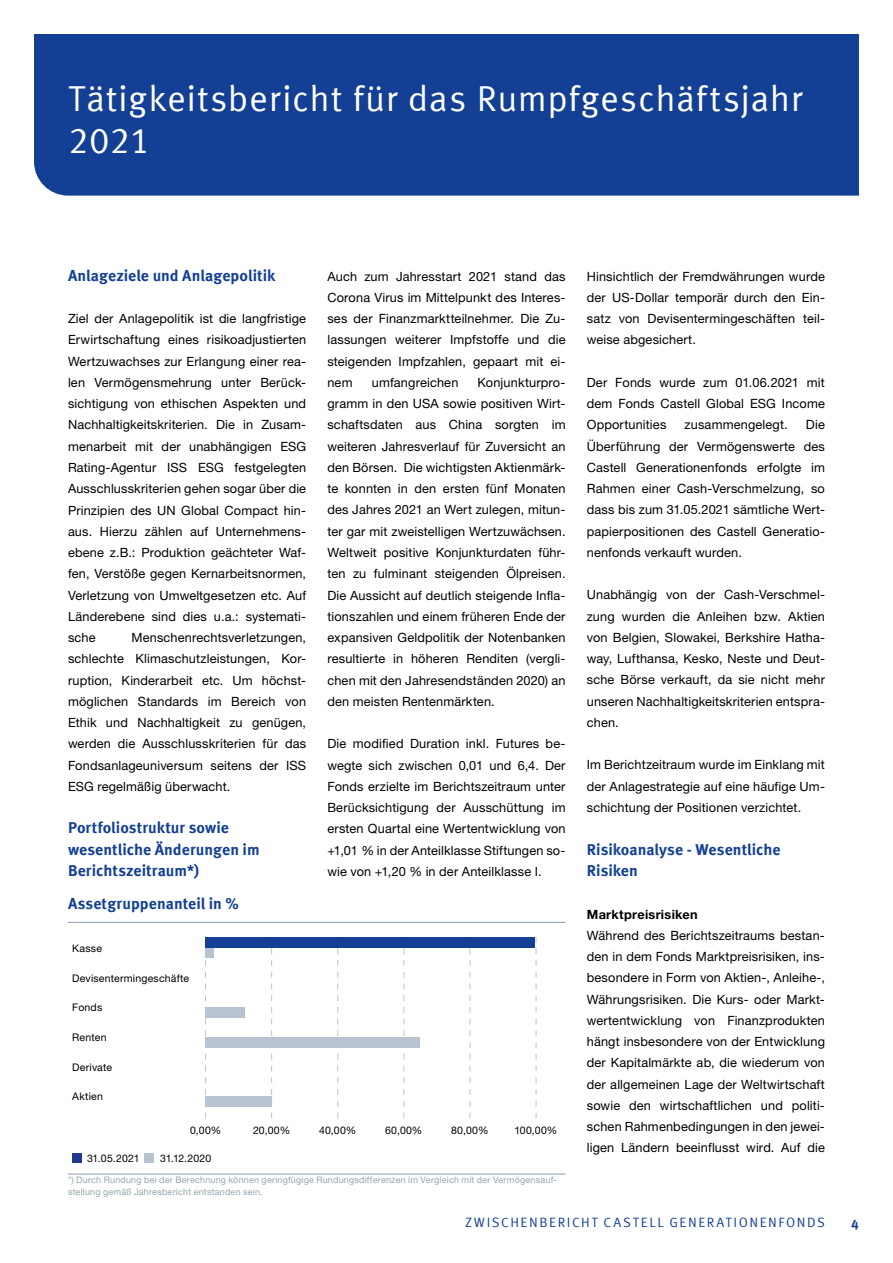
<style>
.page{position:relative;width:893px;height:1263px;background:#fff}
.page>*{position:absolute;margin:0;border:0;box-sizing:border-box;transform-origin:0 0}
.t1{font:36px/42.5px "Meta Offc Pro Norm";letter-spacing:.015em;color:#fff}
.t2{font:700 15.75px/21.3px "Meta Offc Pro";color:#134094}
.t3{font:13.5px "Meta Offc Pro Norm";letter-spacing:.115em;color:#134094}
.t4{font:700 13.5px "Meta Offc Pro";color:#134094}
.t5{font:12.75px/21.3px "Helvetica Neue LTW1 G";letter-spacing:.01em;color:#000;text-align:justify}
.t6{font:700 12.75px "Helvetica Neue LTW1 G";letter-spacing:.02em;color:#000}
.t7{font:10.5px "Helvetica Neue LTW1 G";letter-spacing:.02em;color:#000}
.t8{font:9px/11.7px "Helvetica Neue LTW1 G";letter-spacing:.025em;color:#94a5b0}
</style>
<div class="page">
<div style="left:34px;top:34px;width:825px;height:162px;background:#134094"></div>
<hr style="left:68px;top:922px;width:498px;height:1px;background:#8b9eb1">
<hr style="left:68px;top:1174px;width:498px;height:1px;background:#8b9eb1">
<svg style="left:205px;top:936px;width:1px;height:182px"></svg>
<svg style="left:470px;top:936px;width:1px;height:182px"></svg>
<svg style="left:403px;top:936px;width:1px;height:182px"></svg>
<svg style="left:271px;top:936px;width:1px;height:182px"></svg>
<svg style="left:337px;top:936px;width:1px;height:182px"></svg>
<div style="left:72px;top:1153px;width:10px;height:9px;background:#1e398f"></div>
<div style="left:145px;top:1153px;width:9px;height:9px;background:#b7c3d1"></div>
<svg style="left:536px;top:936px;width:1px;height:182px"></svg>
<div style="left:205px;top:947px;width:8px;height:11px;background:#b7c3d1"></div>
<div style="left:205px;top:937px;width:330px;height:10px;background:#134094"></div>
<div style="left:205px;top:1096px;width:66px;height:11px;background:#b7c3d1"></div>
<div style="left:205px;top:1037px;width:214px;height:10px;background:#b7c3d1"></div>
<div style="left:205px;top:1007px;width:40px;height:11px;background:#b7c3d1"></div>
<h1 class="t1" style="left:68px;top:75px;width:736px">Tätigkeitsbericht für das Rumpfgeschäftsjahr<br>2021</h1>
<p class="t2" style="left:68px;top:264px;width:209px">Anlageziele und Anlagepolitik</p>
<p class="t5" style="left:68px;top:308px;width:240px">Ziel der Anlagepolitik ist die langfristige Erwirtschaftung eines risikoadjustierten Wertzuwachses zur Erlangung einer rea&shy;len Vermögensmehrung unter Berück&shy;sichtigung von ethischen Aspekten und Nachhaltigkeitskriterien. Die in Zusam&shy;menarbeit mit der unabhängigen ESG Rating-Agentur ISS ESG festgelegten Ausschlusskriterien gehen sogar über die Prinzipien des UN Global Compact hin&shy;aus. Hierzu zählen auf Unternehmens&shy;ebene z.B.: Produktion geächteter Waf&shy;fen, Verstöße gegen Kernarbeitsnormen, Verletzung von Umweltgesetzen etc. Auf Länderebene sind dies u.a.: systemati&shy;sche</p>
<p class="t5" style="left:68px;top:627px;width:240px;text-indent:63px">Menschenrechtsverletzungen, schlechte Klimaschutzleistungen, Kor&shy;ruption, Kinderarbeit etc. Um höchst&shy;möglichen Standards im Bereich von Ethik und Nachhaltigkeit zu genügen, werden die Ausschlusskriterien für das Fondsanlageuniversum seitens der ISS ESG regelmäßig überwacht.</p>
<p class="t2" style="left:68px;top:816px;width:193px">Portfoliostruktur sowie wesentliche Änderungen im<br>Berichtszeitraum*)</p>
<p class="t2" style="left:68px;top:892px;width:172px">Assetgruppenanteil in %</p>
<p class="t7" style="left:72px;top:941px;width:31px">Kasse</p>
<p class="t7" style="left:72px;top:971px;width:118px">Devisentermingeschäfte</p>
<p class="t7" style="left:72px;top:1001px;width:31px">Fonds</p>
<p class="t7" style="left:72px;top:1031px;width:36px">Renten</p>
<p class="t7" style="left:72px;top:1060px;width:41px">Derivate</p>
<p class="t7" style="left:72px;top:1090px;width:32px">Aktien</p>
<p class="t5" style="left:327px;top:265px;width:240px">Auch zum Jahresstart 2021 stand das Corona Virus im Mittelpunkt des Interes&shy;ses der Finanzmarktteilnehmer. Die Zu&shy;lassungen weiterer Impfstoffe und die steigenden Impfzahlen, gepaart mit ei&shy;nem</p>
<p class="t5" style="left:372px;top:372px;width:88px">umfangreichen</p>
<p class="t5" style="left:327px;top:372px;width:240px;text-indent:150px">Konjunkturpro&shy;gramm in den USA sowie positiven Wirt&shy;schaftsdaten aus China sorgten im weiteren Jahresverlauf für Zuversicht an den Börsen. Die wichtigsten Aktienmärk&shy;te konnten in den ersten fünf Monaten des Jahres 2021 an Wert zulegen, mitun&shy;ter gar mit zweistelligen Wertzuwächsen.<br>Weltweit positive Konjunkturdaten führ&shy;ten zu fulminant steigenden Ölpreisen.<br>Die Aussicht auf deutlich steigende Infla&shy;tionszahlen und einem früheren Ende der expansiven Geldpolitik der Notenbanken resultierte in höheren Renditen (vergli&shy;chen mit den Jahresendständen 2020) an den meisten Rentenmärkten.</p>
<p class="t5" style="left:327px;top:733px;width:240px">Die modified Duration inkl. Futures be&shy;wegte sich zwischen 0,01 und 6,4. Der Fonds erzielte im Berichtszeitraum unter Berücksichtigung der Ausschüttung im ersten Quartal eine Wertentwicklung von +1,01 % in der Anteilklasse Stiftungen so&shy;wie von +1,20 % in der Anteilklasse I.</p>
<p class="t7" style="left:190px;top:1124px;width:33px">0,00%</p>
<p class="t7" style="left:87px;top:1152px;width:54px">31.05.2021</p>
<p class="t7" style="left:160px;top:1152px;width:53px">31.12.2020</p>
<p class="t7" style="left:253px;top:1124px;width:39px">20,00%</p>
<p class="t7" style="left:319px;top:1124px;width:39px">40,00%</p>
<p class="t7" style="left:385px;top:1124px;width:39px">60,00%</p>
<p class="t7" style="left:451px;top:1124px;width:39px">80,00%</p>
<p class="t7" style="left:514px;top:1124px;width:44px">100,00%</p>
<p class="t8" style="left:68px;top:1174px;width:490px">*) Durch Rundung bei der Berechnung können geringfügige Rundungsdifferenzen im Vergleich mit der Vermögensauf&shy;stellung gemäß Jahresbericht entstanden sein.</p>
<p class="t5" style="left:587px;top:265px;width:240px">Hinsichtlich der Fremdwährungen wurde der US-Dollar temporär durch den Ein&shy;satz von Devisentermingeschäften teil&shy;weise abgesichert.</p>
<p class="t5" style="left:587px;top:372px;width:240px">Der Fonds wurde zum 01.06.2021 mit dem Fonds Castell Global ESG Income Opportunities</p>
<p class="t5" style="left:587px;top:414px;width:240px;text-indent:219px">Die Überführung der Vermögenswerte des Castell Generationenfonds erfolgte im Rahmen einer Cash-Verschmelzung, so dass bis zum 31.05.2021 sämtliche Wert&shy;papierpositionen des Castell Generatio&shy;nenfonds verkauft wurden.</p>
<p class="t5" style="left:587px;top:584px;width:240px">Unabhängig von der Cash-Verschmel&shy;zung wurden die Anleihen bzw. Aktien von Belgien, Slowakei, Berkshire Hatha&shy;way, Lufthansa, Kesko, Neste und Deut&shy;sche Börse verkauft, da sie nicht mehr unseren Nachhaltigkeitskriterien entspra&shy;chen.</p>
<p class="t5" style="left:587px;top:754px;width:240px">Im Berichtzeitraum wurde im Einklang mit der Anlagestrategie auf eine häufige Um&shy;schichtung der Positionen verzichtet.</p>
<p class="t2" style="left:587px;top:838px;width:195px">Risikoanalyse - Wesentliche<br>Risiken</p>
<p class="t6" style="left:587px;top:906px;width:112px">Marktpreisrisiken</p>
<p class="t5" style="left:587px;top:924px;width:240px">Während des Berichtszeitraums bestan&shy;den in dem Fonds Marktpreisrisiken, ins&shy;besondere in Form von Aktien-, Anleihe-, Währungsrisiken. Die Kurs- oder Markt&shy;wertentwicklung von Finanzprodukten hängt insbesondere von der Entwicklung der Kapitalmärkte ab, die wiederum von der allgemeinen Lage der Weltwirtschaft sowie den wirtschaftlichen und politi&shy;schen Rahmenbedingungen in den jewei&shy;ligen Ländern beeinflusst wird. Auf die</p>
<p class="t5" style="left:685px;top:414px;width:105px">zusammengelegt.</p>
<p class="t3" style="left:465px;top:1211px;width:158px">ZWISCHENBERICHT Caste</p>
<p class="t3" style="left:649px;top:1211px;width:40px">ll Generationenfon</p>
<p class="t3" style="left:807px;top:1211px;width:18px">ds</p>
<p class="t4" style="left:851px;top:1214px;width:9px">4</p>
</div>
